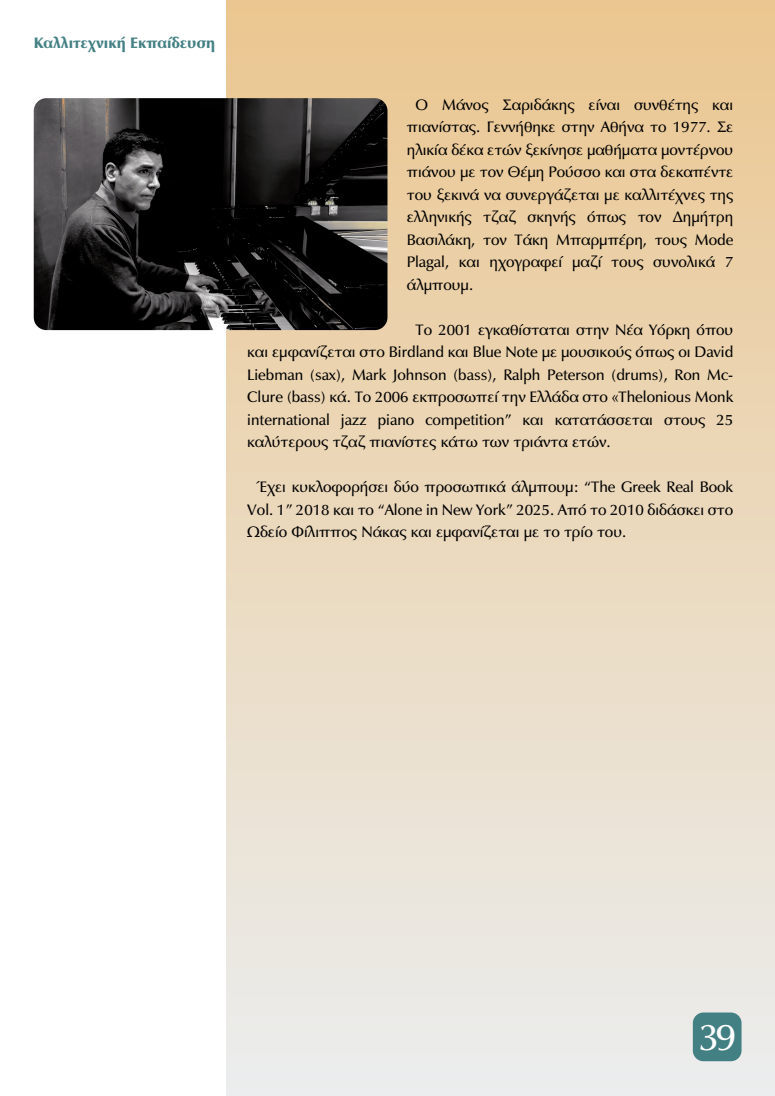
<style>
.page{position:relative;width:775px;height:1096px;background:#fff}
.page>*{position:absolute;margin:0;border:0;box-sizing:border-box;transform-origin:0 0}
.t1{font:38.44px "Epigrafica";color:#fff}
.t2{font:15.62px/22.5px "Epigrafica";color:#000;text-align:justify}
.t3{font:700 15.62px "Epigrafica";color:#438084}
</style>
<div class="page">
<div style="left:226px;top:0;width:549px;height:1096px;background:linear-gradient(to bottom,#ebc690,#ebedee)"></div>
<div style="left:693px;top:1012px;width:49px;height:49px;background:#438084;border-radius:11px"></div>
<img style="left:34px;top:98px;width:354px;height:232px">
<p class="t3" style="left:34px;top:33px;width:183px">Καλλιτεχνική Εκπαίδευση</p>
<p class="t2" style="left:407px;top:93px;width:328px;text-indent:9px">Ο Μάνος Σαριδάκης είναι συνθέτης και πιανίστας. Γεννήθηκε στην Αθήνα το 1977. Σε ηλικία δέκα ετών ξεκίνησε μαθήματα μοντέρνου πιάνου με τον Θέμη Ρούσσο και στα δεκαπέντε του ξεκινά να συνεργάζεται με καλλιτέχνες της ελληνικής τζαζ σκηνής όπως τον Δημήτρη Βασιλάκη, τον Τάκη Μπαρμπέρη, τους Mode Plagal, και ηχογραφεί μαζί τους συνολικά 7 άλμπουμ.</p>
<p class="t2" style="left:247px;top:318px;width:488px;text-indent:168px">Το 2001 εγκαθίσταται στην Νέα Υόρκη όπου και εμφανίζεται στο Birdland και Blue Note με μουσικούς όπως οι David Liebman (sax), Mark Johnson (bass), Ralph Peterson (drums), Ron Mc-Clure (bass) κά. Το 2006 εκπροσωπεί την Ελλάδα στο «Thelonious Monk international jazz piano competition” και κατατάσσεται στους 25 καλύτερους τζαζ πιανίστες κάτω των τριάντα ετών.</p>
<p class="t2" style="left:247px;top:476px;width:488px;text-indent:9px">Έχει κυκλοφορήσει δύο προσωπικά άλμπουμ: “The Greek Real Book Vol. 1” 2018 και το “Alone in New York” 2025. Από το 2010 διδάσκει στο Ωδείο Φίλιππος Νάκας και εμφανίζεται με το τρίο του.</p>
<h1 class="t1" style="left:699px;top:1014px;width:39px">39</h1>
</div>
